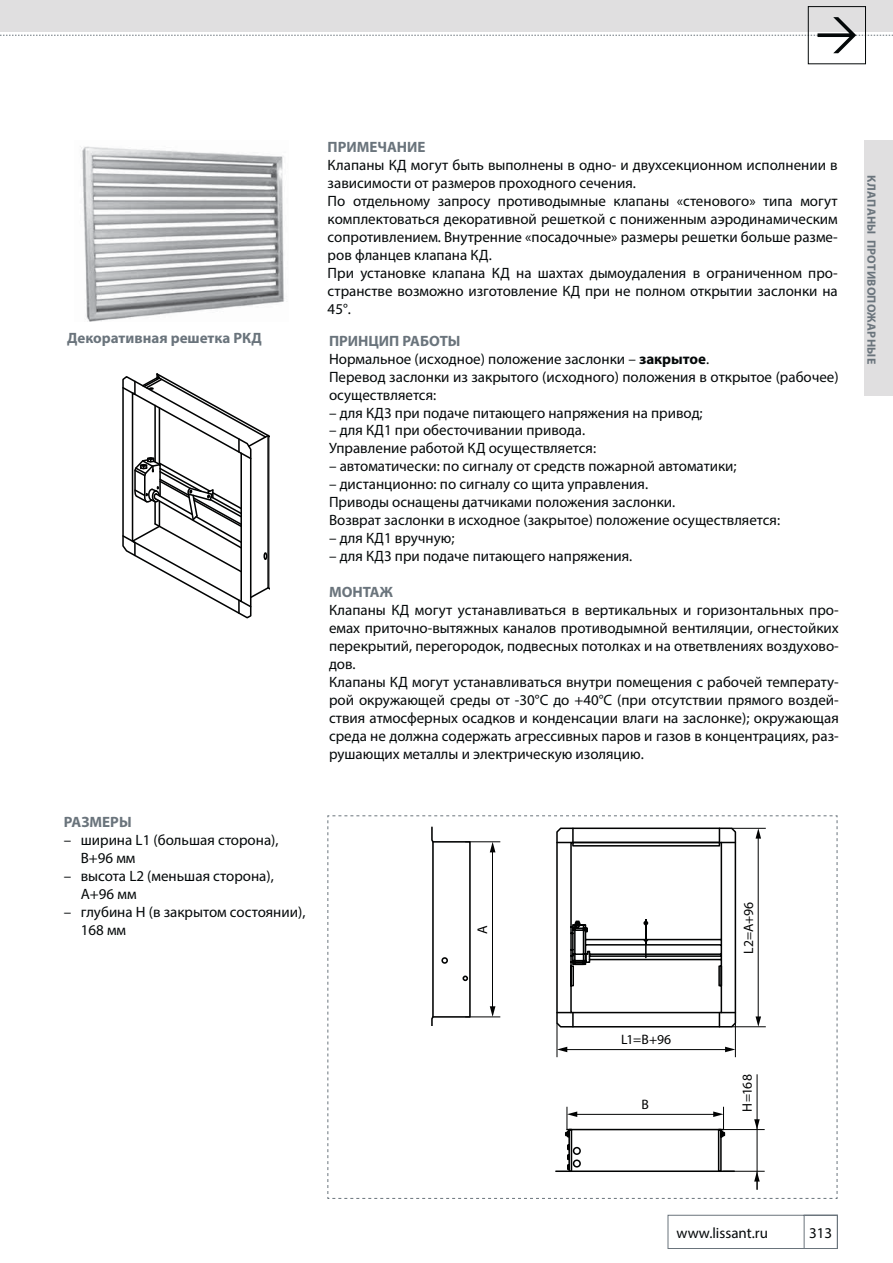
<style>
.page{position:relative;width:893px;height:1263px;background:#fff}
.page>*{position:absolute;margin:0;border:0;box-sizing:border-box;transform-origin:0 0}
.t1{font:15px/18px "Myriad Pro";color:#040809}
.t2{font:700 15px "Myriad Pro";color:#6a747c}
.t3{font:14.1px "Myriad Pro";color:#010202}
.t4{font:13.65px "Myriad Pro";letter-spacing:.01em;color:#010202}
.t5{font:700 12px "Myriad Pro";letter-spacing:.02em;color:#6a747c}
.s1{font-weight:700;color:#6a747c}
.s2{font-weight:700}
</style>
<div class="page">
<svg style="left:667px;top:1215px;width:171px;height:34px"></svg>
<div style="left:0;top:0;width:893px;height:31px;background:#e0dfe0"></div>
<div style="left:808px;top:6px;width:58px;height:58px;border:1px solid #040809"></div>
<svg style="left:0;top:17px;width:893px;height:36px"></svg>
<div style="left:864px;top:141px;width:29px;height:255px;background:#e0dfe0"></div>
<img style="left:80px;top:146px;width:205px;height:175px">
<svg style="left:327px;top:815px;width:511px;height:384px"></svg>
<hr style="left:270px;top:437px;width:1px;height:152px;background:#010202">
<svg style="left:122px;top:373px;width:148px;height:246px"></svg>
<p class="t2" style="left:328px;top:138px;width:99px">ПРИМЕЧАНИЕ</p>
<p class="t1" style="left:328px;top:157px;width:512px">Клапаны КД могут быть выполнены в одно- и двухсекционном исполнении в зависимости от размеров проходного сечения.<br>По отдельному запросу противодымные клапаны «стенового» типа могут комплектоваться декоративной решеткой с пониженным аэродинамическим сопротивлением. Внутренние «посадочные» размеры решетки больше разме&shy;ров фланцев клапана КД.<br>При установке клапана КД на шахтах дымоудаления в ограниченном про&shy;странстве возможно изготовление КД при не полном открытии заслонки на 45°.</p>
<p class="t2" style="left:67px;top:329px;width:196px">Декоративная решетка РКД</p>
<p class="t1" style="left:329px;top:332px;width:511px"><span class="s1">ПРИНЦИП РАБОТЫ<br></span>Нормальное (исходное) положение заслонки – <span class="s2">закрытое</span>.<br>Перевод заслонки из закрытого (исходного) положения в открытое (рабочее) осуществляется:</p>
<p class="t1" style="left:329px;top:404px;width:375px">– для КД3 при подаче питающего напряжения на привод;</p>
<p class="t1" style="left:329px;top:422px;width:269px">– для КД1 при обесточивании привода.<br>Управление работой КД осуществляется:</p>
<p class="t1" style="left:329px;top:458px;width:409px">– автоматически: по сигналу от средств пожарной автоматики;</p>
<p class="t1" style="left:329px;top:476px;width:453px">– дистанционно: по сигналу со щита управления.<br>Приводы оснащены датчиками положения заслонки.<br>Возврат заслонки в исходное (закрытое) положение осуществляется:</p>
<p class="t1" style="left:329px;top:530px;width:127px">– для КД1 вручную;</p>
<p class="t1" style="left:329px;top:548px;width:305px">– для КД3 при подаче питающего напряжения.</p>
<p class="t2" style="left:329px;top:583px;width:65px">МОНТАЖ</p>
<p class="t1" style="left:329px;top:602px;width:511px">Клапаны КД могут устанавливаться в вертикальных и горизонтальных про&shy;емах приточно-вытяжных каналов противодымной вентиляции, огнестойких перекрытий, перегородок, подвесных потолках и на ответвлениях воздухово&shy;дов.<br>Клапаны КД могут устанавливаться внутри помещения с рабочей температу&shy;рой окружающей среды от -30°С до +40°С (при отсутствии прямого воздей&shy;ствия атмосферных осадков и конденсации влаги на заслонке); окружающая среда не должна содержать агрессивных паров и газов в концентрациях, раз&shy;рушающих металлы и электрическую изоляцию.</p>
<p class="t2" style="left:64px;top:813px;width:70px">РАЗМЕРЫ</p>
<p class="t1" style="left:81px;top:832px;width:199px;text-indent:-17px">– ширина L1 (большая сторона),<br>B+96 мм</p>
<p class="t1" style="left:81px;top:868px;width:195px;text-indent:-17px">– высота L2 (меньшая сторона),<br>A+96 мм</p>
<p class="t1" style="left:81px;top:904px;width:226px;text-indent:-17px">– глубина Н (в закрытом состоянии),<br>168 мм</p>
<p class="t3" style="left:477px;top:934px;width:10px;rotate:-90deg">А</p>
<p class="t4" style="left:743px;top:954px;width:53px;rotate:-90deg">L2=А+96</p>
<p class="t5" style="left:879px;top:175px;width:190px;rotate:90deg">КЛАПАНЫ ПРОТИВОПОЖАРНЫЕ</p>
<p class="t4" style="left:621px;top:1035px;width:52px">L1=B+96</p>
<p class="t4" style="left:641px;top:1099px;width:9px">B</p>
<p class="t4" style="left:742px;top:1112px;width:39px;rotate:-90deg">H=168</p>
<p class="t1" style="left:676px;top:1224px;width:93px">www.lissant.ru</p>
<p class="t1" style="left:809px;top:1225px;width:25px">313</p>
</div>
